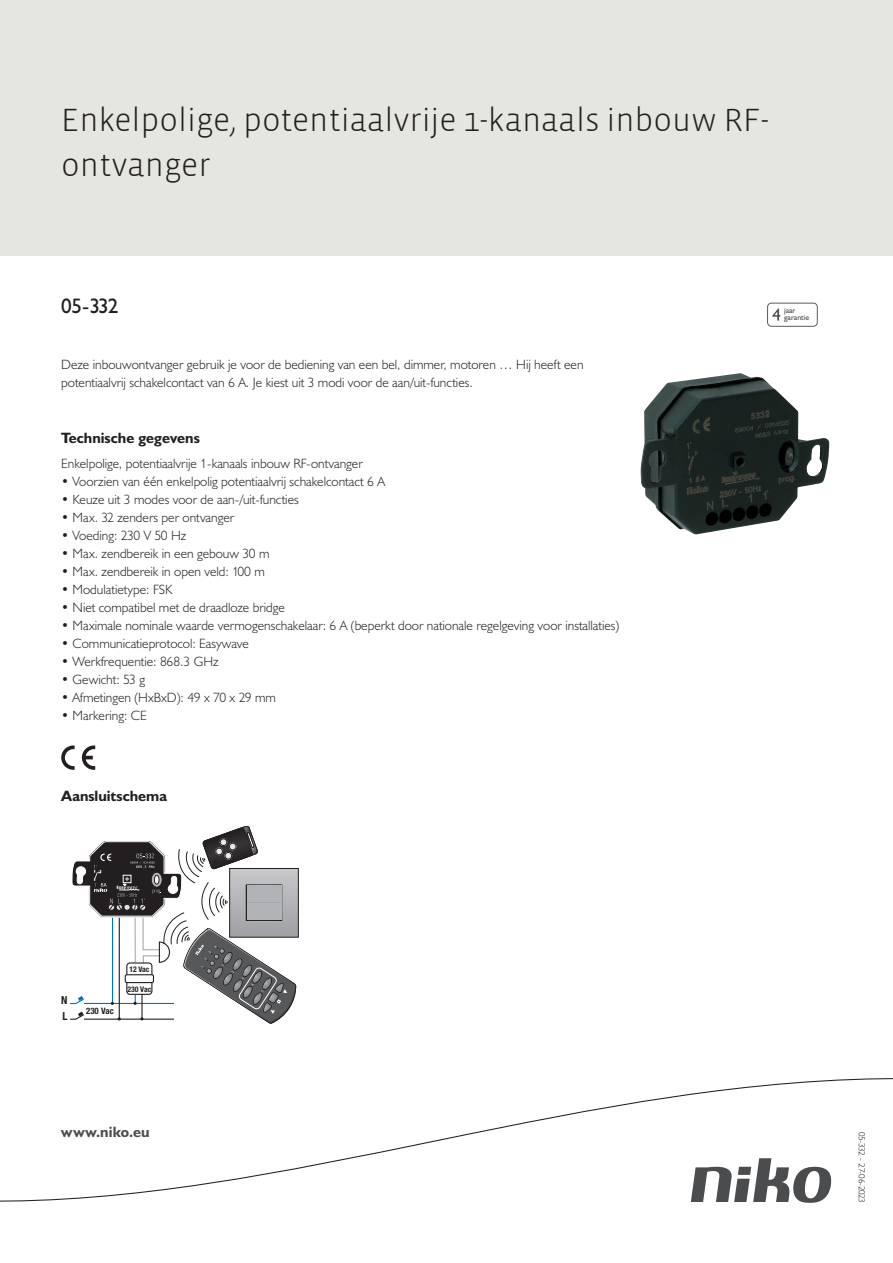
<style>
.page{position:relative;width:893px;height:1263px;background:#fff}
.page>*{position:absolute;margin:0;border:0;box-sizing:border-box;transform-origin:0 0}
.Title_datasheets{font:300 33px/45px "Vista Sans";color:#231f20}
.Article_number{font:21px "Humanist 521 BT";color:#231f20}
.Titles_parts{font:700 15px "Humanist 521 BT";color:#231f20}
.titel_afbeelding{font:700 15px "Humanist 521 BT";letter-spacing:.005em;color:#4b4c4d}
.USP_Bullets{font:300 13.5px "Humanist 521 BT";color:#231f20}
.Platte_tekst_CAB{font:300 13.5px/18px "Humanist 521 BT";color:#231f20}
.t1{font:700 condensed 11.1px/15.6px "Helvetica Neue LT Pro";color:#231f20}
.Revision{font:300 9px "Humanist 521 BT";letter-spacing:-.045em;color:#231f20}
.t2{font:700 condensed 8.85px "Helvetica Neue LT Pro";color:#231f20}
.t3{font:7.8px/7.8px "Humanist 521 BT";color:#4b4c4d}
.t4{font:700 condensed 7.8px "Helvetica Neue LT Pro";letter-spacing:-.01em;color:#231f20}
</style>
<div class="page">
<div style="left:0;top:0;width:893px;height:255px;background:#e6e6e0"></div>
<svg style="left:82px;top:745px;width:13px;height:25px"></svg>
<svg style="left:61px;top:745px;width:14px;height:25px"></svg>
<svg style="left:70px;top:826px;width:228px;height:198px"></svg>
<svg style="left:767px;top:303px;width:51px;height:24px"></svg>
<svg style="left:0;top:1078px;width:893px;height:125px"></svg>
<img style="left:640px;top:373px;width:189px;height:162px">
<p class="Title_datasheets" style="left:61px;top:98px;width:709px">Enkelpolige, potentiaalvrije 1-kanaals inbouw RF&shy;ontvanger</p>
<p class="Article_number" style="left:61px;top:293px;width:59px">05-332</p>
<p class="Platte_tekst_CAB" style="left:61px;top:355px;width:524px">Deze inbouwontvanger gebruik je voor de bediening van een bel, dimmer, motoren … Hij heeft een potentiaalvrij schakelcontact van 6 A. Je kiest uit 3 modi voor de aan/uit-functies.</p>
<p class="Titles_parts" style="left:61px;top:429px;width:140px">Technische gegevens</p>
<p class="Platte_tekst_CAB" style="left:61px;top:454px;width:303px">Enkelpolige, potentiaalvrije 1-kanaals inbouw RF-ontvanger</p>
<p class="USP_Bullets" style="left:61px;top:473px;width:325px">• Voorzien van één enkelpolig potentiaalvrij schakelcontact 6 A</p>
<p class="USP_Bullets" style="left:61px;top:491px;width:239px">• Keuze uit 3 modes voor de aan-/uit-functies</p>
<p class="USP_Bullets" style="left:61px;top:509px;width:175px">• Max. 32 zenders per ontvanger</p>
<p class="USP_Bullets" style="left:61px;top:527px;width:127px">• Voeding: 230 V 50 Hz</p>
<p class="USP_Bullets" style="left:61px;top:545px;width:210px">• Max. zendbereik in een gebouw 30 m</p>
<p class="USP_Bullets" style="left:61px;top:563px;width:205px">• Max. zendbereik in open veld: 100 m</p>
<p class="USP_Bullets" style="left:61px;top:581px;width:113px">• Modulatietype: FSK</p>
<p class="USP_Bullets" style="left:61px;top:599px;width:225px">• Niet compatibel met de draadloze bridge</p>
<p class="USP_Bullets" style="left:61px;top:617px;width:560px">• Maximale nominale waarde vermogenschakelaar: 6 A (beperkt door nationale regelgeving voor installaties)</p>
<p class="USP_Bullets" style="left:61px;top:635px;width:189px">• Communicatieprotocol: Easywave</p>
<p class="USP_Bullets" style="left:61px;top:653px;width:159px">• Werkfrequentie: 868.3 GHz</p>
<p class="USP_Bullets" style="left:61px;top:671px;width:85px">• Gewicht: 53 g</p>
<p class="USP_Bullets" style="left:61px;top:689px;width:216px">• Afmetingen (HxBxD): 49 x 70 x 29 mm</p>
<p class="USP_Bullets" style="left:61px;top:707px;width:87px">• Markering: CE</p>
<p class="Titles_parts" style="left:61px;top:787px;width:107px">Aansluitschema</p>
<p class="t3" style="left:784px;top:306px;width:27px">jaar garantie</p>
<p class="t4" style="left:129px;top:965px;width:22px">12 Vac</p>
<p class="t1" style="left:61px;top:992px;width:8px">N<br>L</p>
<p class="t2" style="left:86px;top:1006px;width:29px">230 Vac</p>
<p class="t4" style="left:128px;top:984px;width:25px">230 Vac</p>
<p class="titel_afbeelding" style="left:61px;top:1122px;width:90px">www.niko.eu</p>
<p class="Revision" style="left:868px;top:1132px;width:73px;rotate:90deg">05-332 - 27-06-2023</p>
</div>
